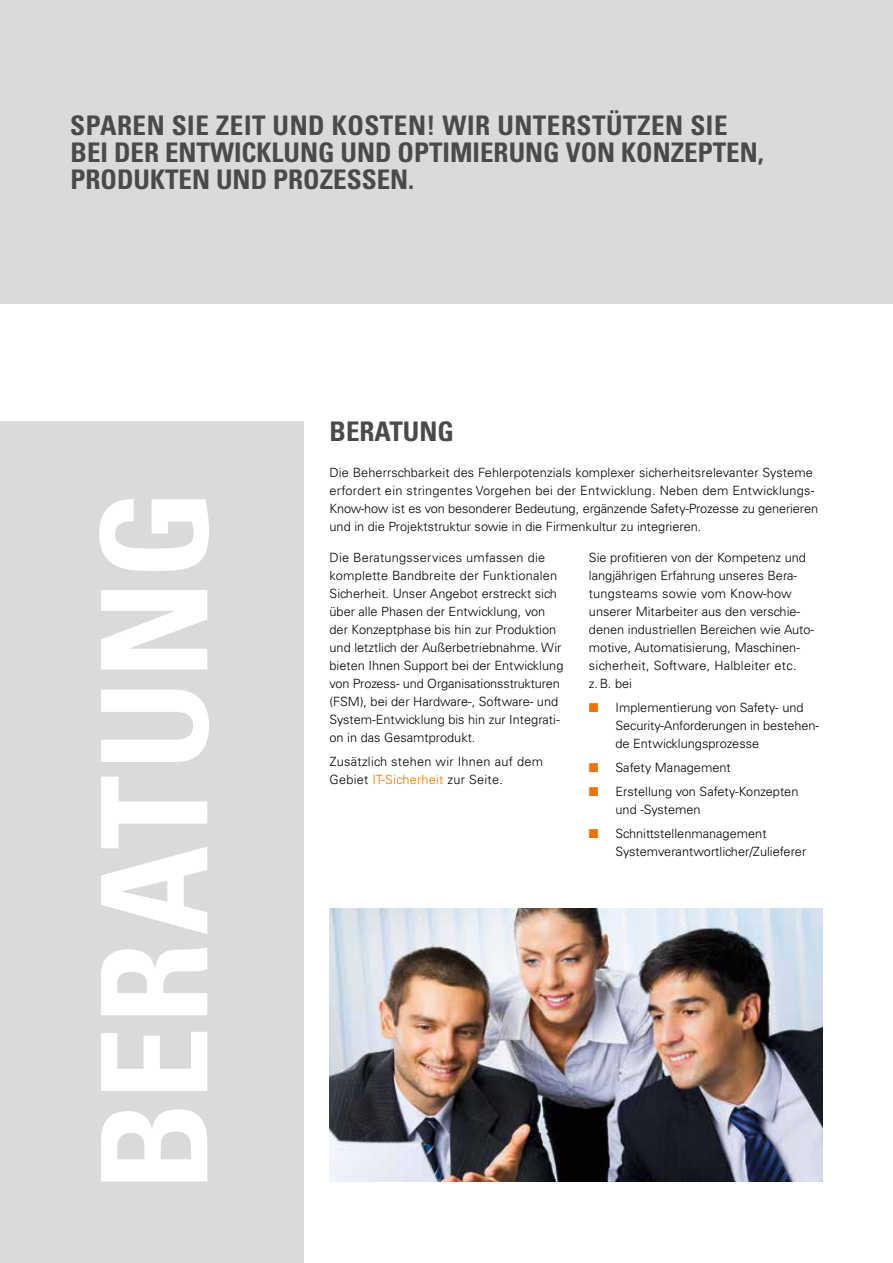
<style>
.page{position:relative;width:893px;height:1263px;background:#fff}
.page>*{position:absolute;margin:0;border:0;box-sizing:border-box;transform-origin:0 0}
.t1{font:700 condensed 27px/27px "Univers LT Std";color:#4a4a49}
.t2{font:300 12.75px/18px "Univers LT Std";color:#000}
.t3{font:300 12.75px/18px "Univers LT Std";letter-spacing:.02em;color:#000}
.s1{color:#ee7203}
</style>
<div class="page">
<img style="left:330px;top:909px;width:492px;height:273px">
<div style="left:0;top:0;width:893px;height:304px;background:#dadada"></div>
<div style="left:0;top:421px;width:304px;height:842px;background:#dadada"></div>
<svg style="left:99px;top:499px;width:110px;height:682px;fill:#fbfbfb"></svg>
<h1 class="t1" style="left:70px;top:112px;width:695px">SPAREN SIE ZEIT UND KOSTEN! WIR UNTERSTÜTZEN SIE<br>BEI DER ENTWICKLUNG UND OPTIMIERUNG VON KONZEPTEN,<br>PRODUKTEN UND PROZESSEN.</h1>
<h1 class="t1" style="left:330px;top:417px;width:126px">BERATUNG</h1>
<p class="t2" style="left:330px;top:463px;width:490px">Die Beherrschbarkeit des Fehlerpotenzials komplexer sicherheitsrelevanter Systeme erfordert ein stringentes Vorgehen bei der Entwicklung. Neben dem Entwicklungs-Know-how ist es von besonderer Bedeutung, ergänzende Safety-Prozesse zu generieren und in die Projektstruktur sowie in die Firmenkultur zu integrieren.</p>
<p class="t2" style="left:330px;top:548px;width:235px">Die Beratungsservices umfassen die komplette Bandbreite der Funktionalen Sicherheit. Unser Angebot erstreckt sich über alle Phasen der Entwicklung, von der Konzeptphase bis hin zur Produktion und letztlich der Außerbetriebnahme. Wir bieten Ihnen Support bei der Entwicklung von Prozess- und Organisationsstrukturen (FSM), bei der Hardware-, Software- und System-Entwicklung bis hin zur Integrati&shy;on in das Gesamtprodukt.</p>
<p class="t3" style="left:330px;top:753px;width:215px">Zusätzlich stehen wir Ihnen auf dem<br>Gebiet <span class="s1">IT-Sicherheit</span> zur Seite.</p>
<p class="t2" style="left:589px;top:549px;width:227px">Sie profitieren von der Kompetenz und langjährigen Erfahrung unseres Bera&shy;tungsteams sowie vom Know-how unserer Mitarbeiter aus den verschie&shy;denen industriellen Bereichen wie Auto&shy;motive, Automatisierung, Maschinen&shy;sicherheit, Software, Halbleiter etc. z.B. bei</p>
<p class="t2" style="left:615px;top:699px;width:205px;text-indent:-27px"><span class="s1">■</span> Implementierung von Safety- und<br>Security-Anforderungen in bestehen&shy;de Entwicklungsprozesse</p>
<p class="t2" style="left:589px;top:759px;width:143px"><span class="s1">■</span> Safety Management</p>
<p class="t2" style="left:615px;top:783px;width:184px;text-indent:-27px"><span class="s1">■</span> Erstellung von Safety-Konzepten und -Systemen</p>
<p class="t2" style="left:615px;top:825px;width:192px;text-indent:-27px"><span class="s1">■</span> Schnittstellenmanagement<br>Systemverantwortlicher/Zulieferer</p>
</div>
